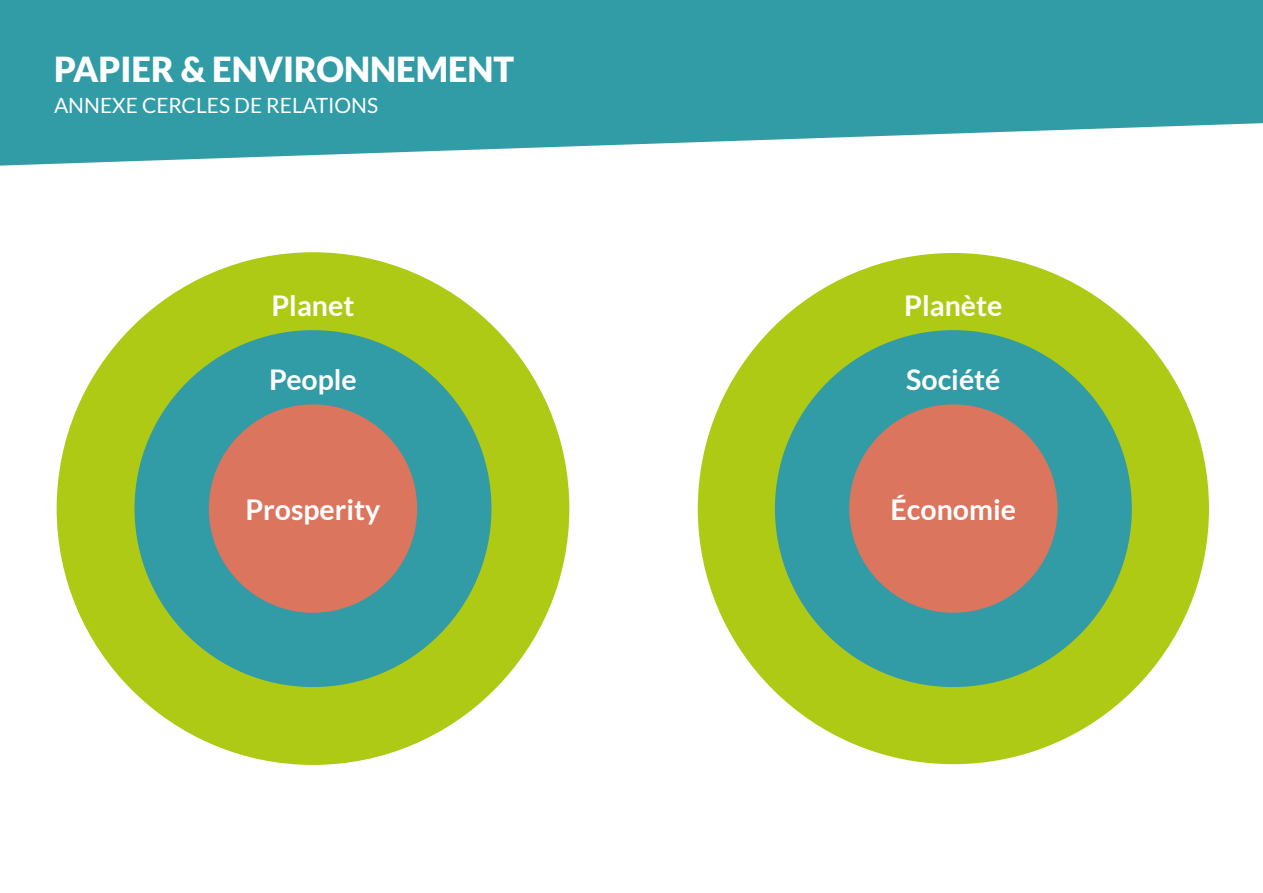
<style>
.page{position:relative;width:1263px;height:893px;background:#fff}
.page>*{position:absolute;margin:0;border:0;box-sizing:border-box;transform-origin:0 0}
.t1{font:900 34.5px "Lato";color:#fff}
.t2{font:700 28.5px "Lato";color:#fff}
.t3{font:21px "Lato";color:#fff}
</style>
<div class="page">
<svg style="left:0;top:0;width:1263px;height:166px;background:#4ba7b1"></svg>
<div style="left:57px;top:253px;width:512px;height:511px;background:#afca14;border-radius:50%"></div>
<div style="left:135px;top:330px;width:356px;height:357px;background:#319ba6;border-radius:50%"></div>
<div style="left:209px;top:404px;width:208px;height:209px;background:#dc755e;border-radius:50%"></div>
<div style="left:698px;top:253px;width:511px;height:511px;background:#afca14;border-radius:50%"></div>
<div style="left:775px;top:330px;width:357px;height:357px;background:#319ba6;border-radius:50%"></div>
<div style="left:849px;top:404px;width:208px;height:209px;background:#dc755e;border-radius:50%"></div>
<p class="t1" style="left:54px;top:49px;width:462px">PAPIER &amp; ENVIRONNEMENT</p>
<p class="t3" style="left:54px;top:94px;width:326px">ANNEXE CERCLES DE RELATIONS</p>
<p class="t2" style="left:271px;top:290px;width:84px">Planet</p>
<p class="t2" style="left:904px;top:290px;width:100px">Planète</p>
<p class="t2" style="left:269px;top:364px;width:89px">People</p>
<p class="t2" style="left:906px;top:364px;width:96px">Société</p>
<p class="t2" style="left:245px;top:493px;width:136px">Prosperity</p>
<p class="t2" style="left:891px;top:493px;width:127px">Économie</p>
</div>
